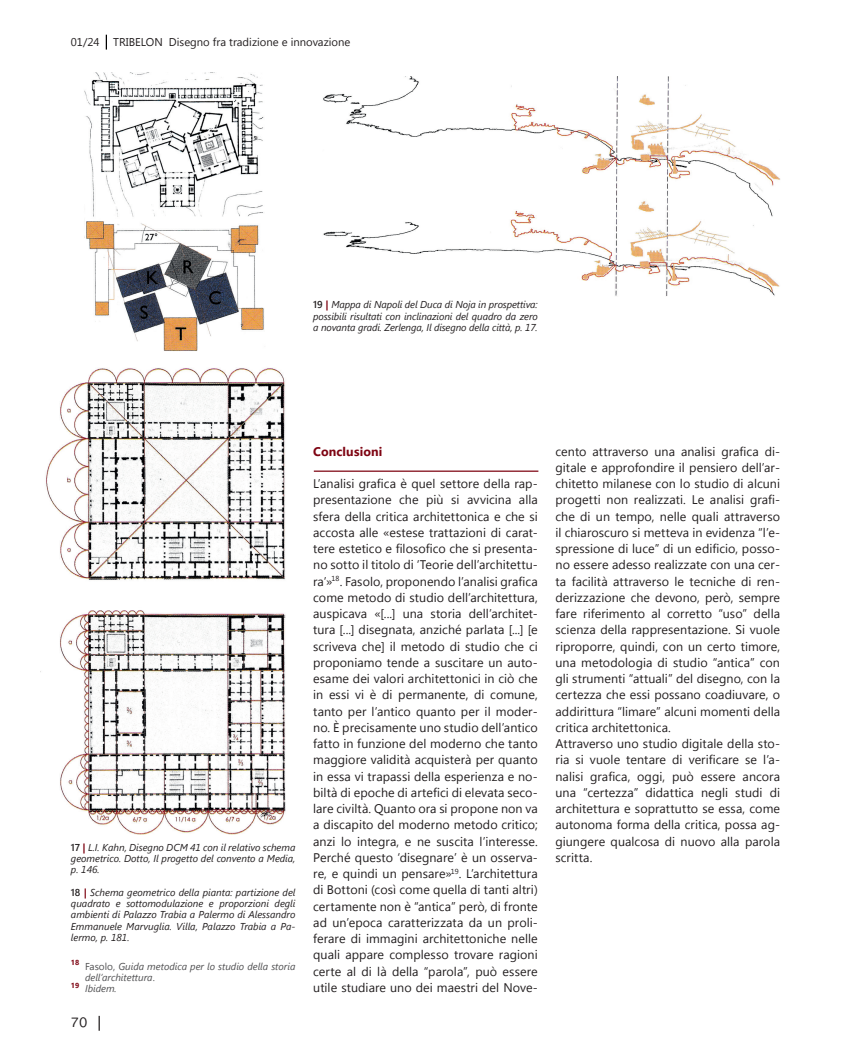
<style>
.page{position:relative;width:851px;height:1063px;background:#fff}
.page>*{position:absolute;margin:0;border:0;box-sizing:border-box;transform-origin:0 0}
.t1{font:12.5px/16.2px "Segoe UI";letter-spacing:.005em;color:#231f20;text-align:justify}
.t2{font:700 12.5px "Segoe UI";letter-spacing:.01em;color:#7e0412}
.t3{font:12.5px "Sathu";color:#231f20}
.t4{font:11.25px "Segoe UI";color:#231f20}
.t5{font:italic 10px/11.2px "Segoe UI";color:#231f20;text-align:justify}
.t6{font:italic 10px "Segoe UI";color:#505052}
.s1{font-weight:600;font-style:normal}
.s2{font-weight:700;font-style:normal;color:#7e0412}
.s3{font-style:normal}
</style>
<div class="page">
<svg style="left:106px;top:35px;width:1px;height:15px"></svg>
<svg style="left:99px;top:1016px;width:1px;height:15px"></svg>
<img style="left:46px;top:368px;width:240px;height:466px">
<img style="left:323px;top:77px;width:457px;height:219px">
<hr style="left:314px;top:471px;width:224px;height:1px;background:#7e0412">
<img style="left:84px;top:72px;width:181px;height:279px">
<p class="t4" style="left:71px;top:34px;width:281px">01/24 TRIBELON Disegno fra tradizione e innovazione</p>
<p class="t5" style="left:313px;top:299px;width:226px"><span class="s1">19</span> <span class="s2">|</span> Mappa di Napoli del Duca di Noja in prospettiva: possibili risultati con inclinazioni del quadro da zero a novanta gradi. Zerlenga, Il disegno della città, p. 17.</p>
<p class="t5" style="left:71px;top:841px;width:226px"><span class="s1">17</span> <span class="s2">|</span> L.I. Kahn, Disegno DCM 41 con il relativo schema geometrico. Dotto, Il progetto del convento a Media, p. 146.</p>
<p class="t5" style="left:71px;top:886px;width:226px"><span class="s1">18</span> <span class="s2">|</span> Schema geometrico della pianta: partizione del quadrato e sottomodulazione e proporzioni degli ambienti di Palazzo Trabia a Palermo di Alessandro Emmanuele Marvuglia. Villa, Palazzo Trabia a Pa&shy;lermo, p. 181.</p>
<p class="t6" style="left:71px;top:959px;width:226px"><sup>18</sup> <span class="s3">Fasolo,</span> Guida metodica per lo studio della storia</p>
<p class="t6" style="left:85px;top:970px;width:71px">dell’architettura<span class="s3">.</span></p>
<p class="t6" style="left:71px;top:981px;width:47px"><sup>19</sup> Ibidem.</p>
<p class="t3" style="left:71px;top:1016px;width:18px">70</p>
<p class="t2" style="left:313px;top:442px;width:71px">Conclusioni</p>
<p class="t1" style="left:313px;top:475px;width:226px">L’analisi grafica è quel settore della rap&shy;presentazione che più si avvicina alla sfera della critica architettonica e che si accosta alle «estese trattazioni di carat&shy;tere estetico e filosofico che si presenta&shy;no sotto il titolo di ‘Teorie dell’architettu&shy;ra’»<sup>18</sup>. Fasolo, proponendo l’analisi grafica come metodo di studio dell’architettura, auspicava «[...] una storia dell’architet&shy;tura [...] disegnata, anziché parlata [...] [e scriveva che] il metodo di studio che ci proponiamo tende a suscitare un auto&shy;esame dei valori architettonici in ciò che in essi vi è di permanente, di comune, tanto per l’antico quanto per il moder&shy;no. È precisamente uno studio dell’antico fatto in funzione del moderno che tanto maggiore validità acquisterà per quanto in essa vi trapassi della esperienza e no&shy;biltà di epoche di artefici di elevata seco&shy;lare civiltà. Quanto ora si propone non va a discapito del moderno metodo critico; anzi lo integra, e ne suscita l’interesse.<br>Perché questo ‘disegnare’ è un osserva&shy;re, e quindi un pensare»<sup>19</sup>. L’architettura di Bottoni (così come quella di tanti altri) certamente non è “antica” però, di fronte ad un’epoca caratterizzata da un proli&shy;ferare di immagini architettoniche nelle quali appare complesso trovare ragioni certe al di là della “parola”, può essere utile studiare uno dei maestri del Nove-</p>
<p class="t1" style="left:555px;top:442px;width:226px;text-align:left">cento attraverso una analisi grafica di&shy;gitale e approfondire il pensiero dell’ar&shy;chitetto milanese con lo studio di alcuni progetti non realizzati. Le analisi grafi&shy;che di un tempo, nelle quali attraverso il chiaroscuro si metteva in evidenza “l’e&shy;spressione di luce” di un edificio, posso&shy;no essere adesso realizzate con una cer&shy;ta facilità attraverso le tecniche di ren&shy;derizzazione che devono, però, sempre fare riferimento al corretto “uso” della scienza della rappresentazione. Si vuole riproporre, quindi, con un certo timore, una metodologia di studio “antica” con gli strumenti “attuali” del disegno, con la certezza che essi possano coadiuvare, o addirittura “limare” alcuni momenti della critica architettonica.<br>Attraverso uno studio digitale della sto&shy;ria si vuole tentare di verificare se l’a&shy;nalisi grafica, oggi, può essere ancora una “certezza” didattica negli studi di architettura e soprattutto se essa, come autonoma forma della critica, possa ag&shy;giungere qualcosa di nuovo alla parola scritta.</p>
</div>
